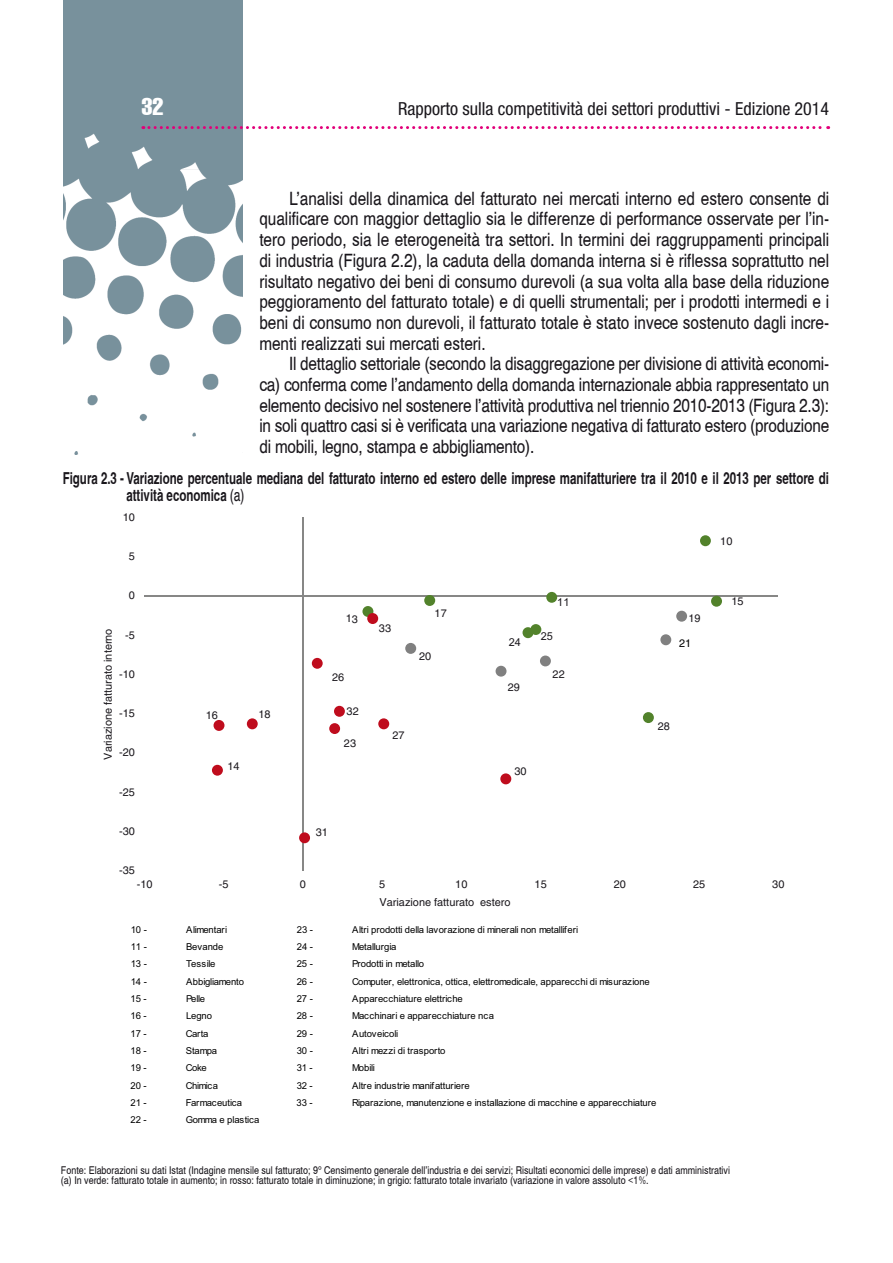
<style>
.page{position:relative;width:893px;height:1263px;background:#fff}
.page>*{position:absolute;margin:0;border:0;box-sizing:border-box;transform-origin:0 0}
.t1{font:extra-condensed 24px "Helvetica";color:#fff}
._02_Id_Stile_testo_c{font:18px/20.7px "Helvetica Cnd";letter-spacing:-.005em;color:#1a171c;text-align:justify}
.t2{font:condensed 18px "Helvetica Neue LT Std";color:#1a171c}
._13_Id_Tavola_titolo{font:700 condensed 16.5px/16.5px "Helvetica";color:#1a171c;scale:.85 1}
.t3{font:10.95px "Helvetica LT Std";color:#1a171c}
.t4{font:10.95px "Arial";color:#1a171c}
.t5{font:10.95px "Helvetica LT Std";color:#000}
._14_Id_Note_Tavole_F{font:10.5px "Helvetica Cnd";color:#1a171c}
.t6{font:9.45px "Arial";letter-spacing:-.01em;color:#000}
.t7{font:9.45px "Arial";letter-spacing:-.04em;color:#000}
.s1{font-family:"Helvetica Cnd";font-weight:400;font-stretch:normal}
</style>
<div class="page">
<img style="left:64px;top:0;width:178px;height:454px">
<svg style="left:143px;top:126px;width:686px;height:3px"></svg>
<hr style="left:302px;top:517px;width:2px;height:354px;background:#878786">
<hr style="left:145px;top:595px;width:633px;height:1px;background:#878786">
<div style="left:700px;top:535px;width:11px;height:11px;background:#52822b;border-radius:50%"></div>
<div style="left:546px;top:592px;width:11px;height:11px;background:#52822b;border-radius:50%"></div>
<div style="left:362px;top:606px;width:11px;height:11px;background:#52822b;border-radius:50%"></div>
<div style="left:212px;top:765px;width:11px;height:11px;background:#bf0c1d;border-radius:50%"></div>
<div style="left:711px;top:596px;width:11px;height:11px;background:#52822b;border-radius:50%"></div>
<div style="left:214px;top:720px;width:10px;height:11px;background:#bf0c1d;border-radius:50%"></div>
<div style="left:424px;top:595px;width:11px;height:11px;background:#52822b;border-radius:50%"></div>
<div style="left:247px;top:718px;width:11px;height:11px;background:#bf0c1d;border-radius:50%"></div>
<div style="left:676px;top:611px;width:11px;height:11px;background:#808080;border-radius:50%"></div>
<div style="left:405px;top:643px;width:11px;height:11px;background:#808080;border-radius:50%"></div>
<div style="left:660px;top:634px;width:11px;height:11px;background:#808080;border-radius:50%"></div>
<div style="left:540px;top:655px;width:11px;height:11px;background:#808080;border-radius:50%"></div>
<div style="left:329px;top:723px;width:11px;height:11px;background:#bf0c1d;border-radius:50%"></div>
<div style="left:522px;top:627px;width:11px;height:11px;background:#52822b;border-radius:50%"></div>
<div style="left:530px;top:624px;width:11px;height:11px;background:#52822b;border-radius:50%"></div>
<div style="left:312px;top:658px;width:11px;height:11px;background:#bf0c1d;border-radius:50%"></div>
<div style="left:378px;top:718px;width:11px;height:11px;background:#bf0c1d;border-radius:50%"></div>
<div style="left:643px;top:712px;width:11px;height:11px;background:#52822b;border-radius:50%"></div>
<div style="left:496px;top:666px;width:10px;height:11px;background:#808080;border-radius:50%"></div>
<div style="left:500px;top:773px;width:11px;height:11px;background:#bf0c1d;border-radius:50%"></div>
<div style="left:299px;top:832px;width:11px;height:11px;background:#bf0c1d;border-radius:50%"></div>
<div style="left:334px;top:706px;width:11px;height:11px;background:#bf0c1d;border-radius:50%"></div>
<div style="left:367px;top:613px;width:11px;height:11px;background:#bf0c1d;border-radius:50%"></div>
<h1 class="t1" style="left:141px;top:91px;width:24px">32</h1>
<p class="t2" style="left:398px;top:98px;width:433px">Rapporto sulla competitività dei settori produttivi - Edizione 2014</p>
<p class="_02_Id_Stile_testo_c" style="left:259px;top:188px;width:571px;text-indent:30px">L’analisi della dinamica del fatturato nei mercati interno ed estero consente di qualificare con maggior dettaglio sia le differenze di performance osservate per l’in&shy;tero periodo, sia le eterogeneità tra settori. In termini dei raggruppamenti principali di industria (Figura 2.2), la caduta della domanda interna si è riflessa soprattutto nel risultato negativo dei beni di consumo durevoli (a sua volta alla base della riduzione peggioramento del fatturato totale) e di quelli strumentali; per i prodotti intermedi e i beni di consumo non durevoli, il fatturato totale è stato invece sostenuto dagli incre&shy;menti realizzati sui mercati esteri.</p>
<p class="_02_Id_Stile_testo_c" style="left:259px;top:353px;width:571px;text-indent:30px">Il dettaglio settoriale (secondo la disaggregazione per divisione di attività economi&shy;ca) conferma come l’andamento della domanda internazionale abbia rappresentato un elemento decisivo nel sostenere l’attività produttiva nel triennio 2010-2013 (Figura 2.3): in soli quattro casi si è verificata una variazione negativa di fatturato estero (produzione di mobili, legno, stampa e abbigliamento).</p>
<p class="_13_Id_Tavola_titolo" style="left:126px;top:470px;width:828px;text-indent:-64px">Figura 2.3 - Variazione percentuale mediana del fatturato interno ed estero delle imprese manifatturiere tra il 2010 e il 2013 per settore di attività economica <span class="s1">(a)</span></p>
<p class="t3" style="left:720px;top:534px;width:14px">10</p>
<p class="t3" style="left:123px;top:510px;width:14px">10</p>
<p class="t3" style="left:129px;top:550px;width:8px">5</p>
<p class="t3" style="left:129px;top:589px;width:8px">0</p>
<p class="t3" style="left:102px;top:759px;width:133px;rotate:-90deg">Variazione fatturato interno</p>
<p class="t3" style="left:125px;top:628px;width:11px">-5</p>
<p class="t3" style="left:119px;top:668px;width:17px">-10</p>
<p class="t3" style="left:119px;top:707px;width:17px">-15</p>
<p class="t3" style="left:119px;top:746px;width:17px">-20</p>
<p class="t3" style="left:119px;top:785px;width:17px">-25</p>
<p class="t3" style="left:119px;top:825px;width:17px">-30</p>
<p class="t3" style="left:119px;top:864px;width:17px">-35</p>
<p class="t3" style="left:206px;top:709px;width:14px">16</p>
<p class="t3" style="left:259px;top:707px;width:14px">18</p>
<p class="t3" style="left:227px;top:759px;width:14px">14</p>
<p class="t3" style="left:346px;top:612px;width:14px">13</p>
<p class="t3" style="left:332px;top:671px;width:14px">26</p>
<p class="t3" style="left:347px;top:705px;width:14px">32</p>
<p class="t3" style="left:344px;top:737px;width:14px">23</p>
<p class="t3" style="left:379px;top:622px;width:14px">33</p>
<p class="t3" style="left:434px;top:607px;width:14px">17</p>
<p class="t3" style="left:419px;top:650px;width:14px">20</p>
<p class="t3" style="left:392px;top:729px;width:14px">27</p>
<p class="t3" style="left:316px;top:826px;width:14px">31</p>
<p class="t4" style="left:509px;top:635px;width:14px">24</p>
<p class="t3" style="left:508px;top:681px;width:14px">29</p>
<p class="t4" style="left:557px;top:595px;width:14px">11</p>
<p class="t4" style="left:541px;top:629px;width:14px">25</p>
<p class="t3" style="left:553px;top:668px;width:14px">22</p>
<p class="t3" style="left:514px;top:765px;width:14px">30</p>
<p class="t3" style="left:688px;top:612px;width:14px">19</p>
<p class="t5" style="left:679px;top:637px;width:14px">21</p>
<p class="t3" style="left:658px;top:720px;width:14px">28</p>
<p class="t3" style="left:731px;top:595px;width:14px">15</p>
<p class="t3" style="left:137px;top:877px;width:17px">-10</p>
<p class="t3" style="left:219px;top:877px;width:11px">-5</p>
<p class="t3" style="left:300px;top:877px;width:8px">0</p>
<p class="t3" style="left:379px;top:877px;width:8px">5</p>
<p class="t3" style="left:455px;top:877px;width:14px">10</p>
<p class="t3" style="left:535px;top:877px;width:14px">15</p>
<p class="t3" style="left:614px;top:877px;width:14px">20</p>
<p class="t3" style="left:693px;top:877px;width:14px">25</p>
<p class="t3" style="left:772px;top:877px;width:14px">30</p>
<p class="t3" style="left:379px;top:896px;width:133px">Variazione fatturato estero</p>
<p class="t6" style="left:131px;top:923px;width:18px">10 -</p>
<p class="t6" style="left:186px;top:923px;width:43px">Alimentari</p>
<p class="t6" style="left:297px;top:923px;width:18px">23 -</p>
<p class="t6" style="left:352px;top:923px;width:228px">Altri prodotti della lavorazione di minerali non metalliferi</p>
<p class="t6" style="left:131px;top:941px;width:18px">11 -</p>
<p class="t6" style="left:186px;top:941px;width:39px">Bevande</p>
<p class="t6" style="left:297px;top:941px;width:18px">24 -</p>
<p class="t6" style="left:352px;top:941px;width:46px">Metallurgia</p>
<p class="t6" style="left:131px;top:958px;width:18px">13 -</p>
<p class="t6" style="left:186px;top:958px;width:31px">Tessile</p>
<p class="t6" style="left:297px;top:958px;width:18px">25 -</p>
<p class="t6" style="left:352px;top:958px;width:73px">Prodotti in metallo</p>
<p class="t6" style="left:131px;top:975px;width:18px">14 -</p>
<p class="t6" style="left:186px;top:975px;width:60px">Abbigliamento</p>
<p class="t6" style="left:297px;top:975px;width:18px">26 -</p>
<p class="t6" style="left:352px;top:975px;width:299px">Computer, elettronica, ottica, elettromedicale, apparecchi di misurazione</p>
<p class="t6" style="left:131px;top:992px;width:18px">15 -</p>
<p class="t6" style="left:186px;top:992px;width:21px">Pelle</p>
<p class="t6" style="left:297px;top:992px;width:18px">27 -</p>
<p class="t6" style="left:352px;top:992px;width:112px">Apparecchiature elettriche</p>
<p class="t6" style="left:131px;top:1010px;width:18px">16 -</p>
<p class="t6" style="left:186px;top:1010px;width:28px">Legno</p>
<p class="t6" style="left:297px;top:1010px;width:18px">28 -</p>
<p class="t6" style="left:352px;top:1010px;width:143px">Macchinari e apparecchiature nca</p>
<p class="t6" style="left:131px;top:1027px;width:18px">17 -</p>
<p class="t6" style="left:186px;top:1027px;width:24px">Carta</p>
<p class="t6" style="left:297px;top:1027px;width:18px">29 -</p>
<p class="t6" style="left:352px;top:1027px;width:48px">Autoveicoli</p>
<p class="t6" style="left:131px;top:1044px;width:18px">18 -</p>
<p class="t6" style="left:186px;top:1044px;width:33px">Stampa</p>
<p class="t6" style="left:297px;top:1044px;width:18px">30 -</p>
<p class="t6" style="left:352px;top:1044px;width:95px">Altri mezzi di trasporto</p>
<p class="t6" style="left:131px;top:1062px;width:18px">19 -</p>
<p class="t6" style="left:186px;top:1062px;width:22px">Coke</p>
<p class="t6" style="left:297px;top:1062px;width:18px">31 -</p>
<p class="t6" style="left:352px;top:1062px;width:24px">Mobili</p>
<p class="t6" style="left:131px;top:1079px;width:18px">20 -</p>
<p class="t7" style="left:186px;top:1079px;width:34px">Chimica</p>
<p class="t6" style="left:297px;top:1079px;width:18px">32 -</p>
<p class="t6" style="left:352px;top:1079px;width:119px">Altre industrie manifatturiere</p>
<p class="t6" style="left:131px;top:1096px;width:18px">21 -</p>
<p class="t6" style="left:186px;top:1096px;width:58px">Farmaceutica</p>
<p class="t6" style="left:297px;top:1096px;width:18px">33 -</p>
<p class="t6" style="left:352px;top:1096px;width:306px">Riparazione, manutenzione e installazione di macchine e apparecchiature</p>
<p class="t6" style="left:130px;top:1114px;width:18px">22 -</p>
<p class="t6" style="left:186px;top:1114px;width:75px">Gomma e plastica</p>
<p class="_14_Id_Note_Tavole_F" style="left:61px;top:1163px;width:670px">Fonte: Elaborazioni su dati Istat (Indagine mensile sul fatturato; 9° Censimento generale dell’industria e dei servizi; Risultati economici delle imprese) e dati amministrativi</p>
<p class="_14_Id_Note_Tavole_F" style="left:61px;top:1174px;width:589px">(a) In verde: fatturato totale in aumento; in rosso: fatturato totale in diminuzione; in grigio: fatturato totale invariato (variazione in valore assoluto &lt;1%.</p>
</div>
